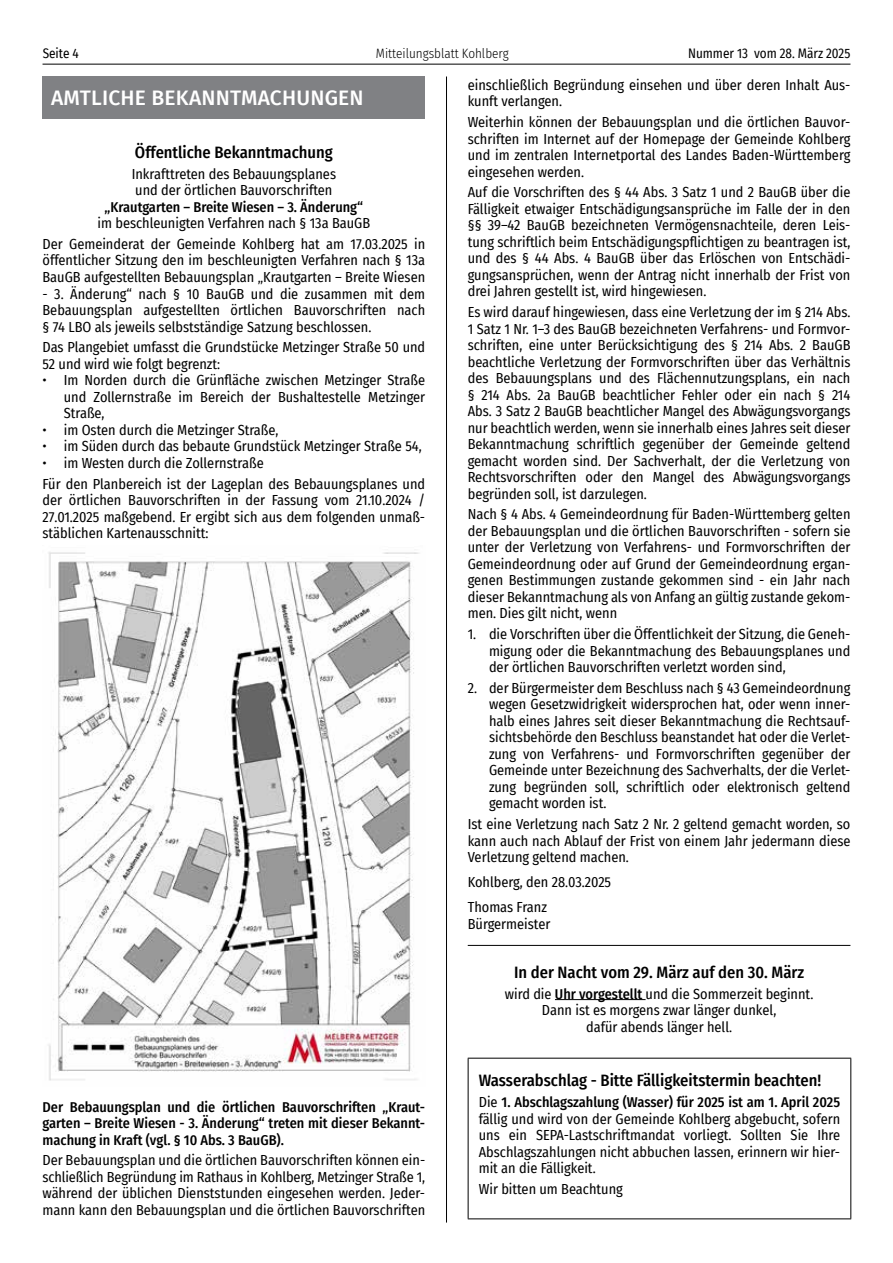
<style>
.page{position:relative;width:893px;height:1263px;background:#fff}
.page>*{position:absolute;margin:0;border:0;box-sizing:border-box;transform-origin:0 0}
.t1{font:500 21px "Fira Sans";letter-spacing:.01em;color:#fff}
.t2{font:500 16.5px "Fira Sans Condensed";color:#000}
.t3{font:14.25px/16.5px "Fira Sans Condensed";color:#000;text-align:justify}
.t4{font:500 14.25px/16.5px "Fira Sans Condensed";color:#000;text-align:justify}
.t5{font:13.5px "Fira Sans Condensed";color:#000}
.t6{font:300 13.5px "Fira Sans Condensed";color:#000}
.s1{font-weight:500}
</style>
<div class="page">
<hr style="left:43px;top:64px;width:807px;height:1px;background:#000">
<hr style="left:446px;top:77px;width:1px;height:1145px;background:#000">
<div style="left:43px;top:77px;width:382px;height:42px;background:#808184"></div>
<img style="left:48px;top:552px;width:371px;height:529px">
<hr style="left:468px;top:945px;width:382px;height:1px;background:#000">
<hr style="left:555px;top:999px;width:91px;height:1px;background:#000">
<hr style="left:468px;top:1058px;width:383px;height:1px;background:#000">
<hr style="left:468px;top:1058px;width:1px;height:160px;background:#000">
<hr style="left:850px;top:1058px;width:1px;height:160px;background:#000">
<hr style="left:468px;top:1218px;width:383px;height:1px;background:#000">
<p class="t5" style="left:43px;top:43px;width:38px">Seite 4</p>
<p class="t6" style="left:376px;top:44px;width:134px">Mitteilungsblatt Kohlberg</p>
<p class="t5" style="left:688px;top:43px;width:164px">Nummer 13 vom 28. März 2025</p>
<h1 class="t1" style="left:51px;top:81px;width:314px">AMTLICHE BEKANNTMACHUNGEN</h1>
<p class="t2" style="left:135px;top:139px;width:199px">Öffentliche Bekanntmachung</p>
<p class="t3" style="left:132px;top:165px;width:206px">Inkrafttreten des Bebauungsplanes und der örtlichen Bauvorschriften</p>
<p class="t4" style="left:105px;top:198px;width:260px">„Krautgarten – Breite Wiesen – 3. Änderung“</p>
<p class="t3" style="left:43px;top:213px;width:384px;line-height:20.7px;text-align:center">im beschleunigten Verfahren nach § 13a BauGB<br>Der Gemeinderat der Gemeinde Kohlberg hat am 17.03.2025 in</p>
<p class="t3" style="left:43px;top:252px;width:384px">öffentlicher Sitzung den im beschleunigten Verfahren nach § 13a<br>BauGB aufgestellten Bebauungsplan „Krautgarten – Breite Wiesen</p>
<p class="t3" style="left:43px;top:285px;width:384px">- 3. Änderung“ nach § 10 BauGB und die zusammen mit dem Bebauungsplan aufgestellten örtlichen Bauvorschriften nach § 74 LBO als jeweils selbstständige Satzung beschlossen.</p>
<p class="t3" style="left:43px;top:339px;width:384px">Das Plangebiet umfasst die Grundstücke Metzinger Straße 50 und<br>52 und wird wie folgt begrenzt:</p>
<p class="t3" style="left:64px;top:372px;width:363px;text-indent:-21px">• Im Norden durch die Grünfläche zwischen Metzinger Straße und Zollernstraße im Bereich der Bushaltestelle Metzinger Straße,</p>
<p class="t3" style="left:43px;top:421px;width:237px">• im Osten durch die Metzinger Straße,</p>
<p class="t3" style="left:43px;top:438px;width:381px">• im Süden durch das bebaute Grundstück Metzinger Straße 54,</p>
<p class="t3" style="left:43px;top:452px;width:384px;line-height:20.7px">• im Westen durch die Zollernstraße<br>Für den Planbereich ist der Lageplan des Bebauungsplanes und</p>
<p class="t3" style="left:43px;top:491px;width:384px">der örtlichen Bauvorschriften in der Fassung vom 21.10.2024 / 27.01.2025 maßgebend. Er ergibt sich aus dem folgenden unmaß&shy;stäblichen Kartenausschnitt:</p>
<p class="t3" style="left:468px;top:76px;width:384px">einschließlich Begründung einsehen und über deren Inhalt Aus&shy;kunft verlangen.</p>
<p class="t3" style="left:468px;top:113px;width:384px">Weiterhin können der Bebauungsplan und die örtlichen Bauvor&shy;schriften im Internet auf der Homepage der Gemeinde Kohlberg und im zentralen Internetportal des Landes Baden-Württemberg eingesehen werden.</p>
<p class="t3" style="left:468px;top:184px;width:384px">Auf die Vorschriften des § 44 Abs. 3 Satz 1 und 2 BauGB über die Fälligkeit etwaiger Entschädigungsansprüche im Falle der in den §§ 39–42 BauGB bezeichneten Vermögensnachteile, deren Leis&shy;tung schriftlich beim Entschädigungspflichtigen zu beantragen ist, und des § 44 Abs. 4 BauGB über das Erlöschen von Entschädi&shy;gungsansprüchen, wenn der Antrag nicht innerhalb der Frist von drei Jahren gestellt ist, wird hingewiesen.</p>
<p class="t3" style="left:468px;top:303px;width:384px">Es wird darauf hingewiesen, dass eine Verletzung der im § 214 Abs.<br>1 Satz 1 Nr. 1–3 des BauGB bezeichneten Verfahrens- und Formvor&shy;schriften, eine unter Berücksichtigung des § 214 Abs. 2 BauGB beachtliche Verletzung der Formvorschriften über das Verhältnis des Bebauungsplans und des Flächennutzungsplans, ein nach § 214 Abs. 2a BauGB beachtlicher Fehler oder ein nach § 214<br>Abs. 3 Satz 2 BauGB beachtlicher Mangel des Abwägungsvorgangs nur beachtlich werden, wenn sie innerhalb eines Jahres seit dieser Bekanntmachung schriftlich gegenüber der Gemeinde geltend gemacht worden sind. Der Sachverhalt, der die Verletzung von Rechtsvorschriften oder den Mangel des Abwägungsvorgangs begründen soll, ist darzulegen.</p>
<p class="t3" style="left:468px;top:506px;width:384px">Nach § 4 Abs. 4 Gemeindeordnung für Baden-Württemberg gelten der Bebauungsplan und die örtlichen Bauvorschriften - sofern sie unter der Verletzung von Verfahrens- und Formvorschriften der Gemeindeordnung oder auf Grund der Gemeindeordnung ergan&shy;genen Bestimmungen zustande gekommen sind - ein Jahr nach dieser Bekanntmachung als von Anfang an gültig zustande gekom&shy;men. Dies gilt nicht, wenn</p>
<p class="t3" style="left:489px;top:626px;width:363px;text-indent:-21px">1. die Vorschriften über die Öffentlichkeit der Sitzung, die Geneh&shy;migung oder die Bekanntmachung des Bebauungsplanes und der örtlichen Bauvorschriften verletzt worden sind,</p>
<p class="t3" style="left:489px;top:679px;width:363px;text-indent:-21px">2. der Bürgermeister dem Beschluss nach § 43 Gemeindeordnung wegen Gesetzwidrigkeit widersprochen hat, oder wenn inner&shy;halb eines Jahres seit dieser Bekanntmachung die Rechtsauf&shy;sichtsbehörde den Beschluss beanstandet hat oder die Verlet&shy;zung von Verfahrens- und Formvorschriften gegenüber der Gemeinde unter Bezeichnung des Sachverhalts, der die Verlet&shy;zung begründen soll, schriftlich oder elektronisch geltend gemacht worden ist.</p>
<p class="t3" style="left:468px;top:816px;width:384px">Ist eine Verletzung nach Satz 2 Nr. 2 geltend gemacht worden, so kann auch nach Ablauf der Frist von einem Jahr jedermann diese Verletzung geltend machen.</p>
<p class="t3" style="left:468px;top:869px;width:145px;line-height:25px">Kohlberg, den 28.03.2025<br>Thomas Franz</p>
<p class="t3" style="left:468px;top:915px;width:84px">Bürgermeister</p>
<p class="t2" style="left:514px;top:959px;width:292px">In der Nacht vom 29. März auf den 30. März</p>
<p class="t3" style="left:505px;top:985px;width:310px;text-align:center">wird die <span class="s1">Uhr vorgestellt</span> und die Sommerzeit beginnt.<br>Dann ist es morgens zwar länger dunkel,<br>dafür abends länger hell.</p>
<p class="t2" style="left:479px;top:1067px;width:344px">Wasserabschlag - Bitte Fälligkeitstermin beachten!</p>
<p class="t3" style="left:479px;top:1093px;width:363px">Die <span class="s1">1. Abschlagszahlung (Wasser) für 2025 ist am 1. April 2025 </span>fällig und wird von der Gemeinde Kohlberg abgebucht, sofern uns ein SEPA-Lastschriftmandat vorliegt. Sollten Sie Ihre Abschlagszahlungen nicht abbuchen lassen, erinnern wir hier&shy;mit an die Fälligkeit.</p>
<p class="t3" style="left:479px;top:1180px;width:146px">Wir bitten um Beachtung</p>
<p class="t4" style="left:43px;top:1098px;width:384px">Der Bebauungsplan und die örtlichen Bauvorschriften „Kraut&shy;garten – Breite Wiesen - 3. Änderung“ treten mit dieser Bekannt&shy;machung in Kraft (vgl. § 10 Abs. 3 BauGB).</p>
<p class="t3" style="left:43px;top:1152px;width:384px">Der Bebauungsplan und die örtlichen Bauvorschriften können ein&shy;schließlich Begründung im Rathaus in Kohlberg, Metzinger Straße 1, während der üblichen Dienststunden eingesehen werden. Jeder&shy;mann kann den Bebauungsplan und die örtlichen Bauvorschriften</p>
</div>
